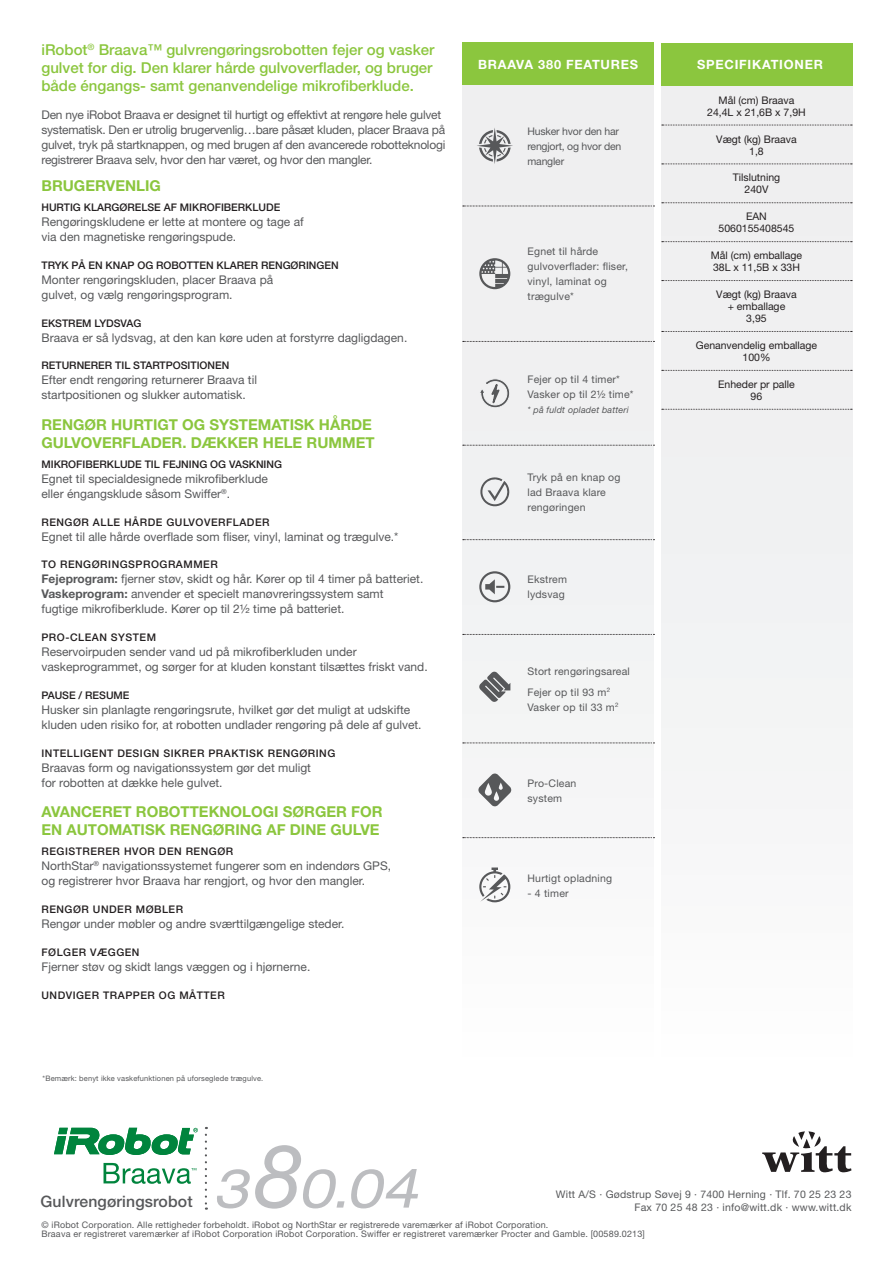
<style>
.page{position:relative;width:893px;height:1263px;background:#fff}
.page>*{position:absolute;margin:0;border:0;box-sizing:border-box;transform-origin:0 0}
.t1{font:italic expanded 54px "Helvetica Neue LT Pro";color:#bcbdc0}
.t2{font:500 15.75px "Helvetica Neue LT Pro";letter-spacing:.01em;color:#57585a}
.t3{font:500 15px/18px "Helvetica Neue";color:#8bc63e}
.t4{font:700 15px/18px "Helvetica Neue LT Pro";color:#8bc63e}
.t5{font:700 12.75px "Helvetica Neue LT Pro";letter-spacing:.06em;color:#fff}
.t6{font:12px/15px "Helvetica Neue";color:#57585a}
.t7{font:12px/15px "Helvetica Neue";letter-spacing:-.02em;color:#57585a}
.t8{font:10.5px/15px "Helvetica Neue";letter-spacing:.02em;color:#57585a}
.t9{font:500 10.5px "Helvetica Neue";letter-spacing:.05em;color:#231f20}
.t10{font:10.5px/12px "Helvetica Neue";color:#231f20;text-align:center}
.t11{font:500 10.5px "Helvetica Neue";color:#231f20}
.t12{font:10.5px/15px "Helvetica Neue";letter-spacing:-.02em;color:#57585a}
.t13{font:9px/9px "Helvetica Neue";letter-spacing:.02em;color:#57585a}
.t14{font:italic 9px "Helvetica Neue";letter-spacing:.02em;color:#57585a}
.t15{font:7.5px "Helvetica Neue LT Pro";letter-spacing:.02em;color:#57585a}
.s1{font-weight:700}
.s2{font-stretch:normal;font-size:88.05px}
.s3{font-family:"Helvetica Neue LT Pro"}
</style>
<div class="page">
<div style="left:462px;top:43px;width:192px;height:1029px;background:#f1f2f3"></div>
<div style="left:661px;top:84px;width:192px;height:988px;background:#f1f2f3"></div>
<div style="left:661px;top:43px;width:192px;height:43px;background:#8bc63e"></div>
<svg style="left:205px;top:1135px;width:2px;height:75px"></svg>
<svg style="left:463px;top:206px;width:191px;height:1px"></svg>
<svg style="left:463px;top:341px;width:191px;height:1px"></svg>
<svg style="left:463px;top:539px;width:191px;height:1px"></svg>
<svg style="left:463px;top:634px;width:191px;height:1px"></svg>
<svg style="left:463px;top:742px;width:191px;height:1px"></svg>
<svg style="left:463px;top:837px;width:191px;height:1px"></svg>
<svg style="left:480px;top:477px;width:30px;height:30px"></svg>
<svg style="left:104px;top:1163px;width:92px;height:21px"></svg>
<svg style="left:54px;top:1128px;width:144px;height:27px"></svg>
<svg style="left:477px;top:128px;width:36px;height:36px"></svg>
<svg style="left:479px;top:258px;width:31px;height:31px"></svg>
<svg style="left:479px;top:571px;width:31px;height:31px"></svg>
<svg style="left:479px;top:672px;width:31px;height:30px"></svg>
<svg style="left:478px;top:773px;width:34px;height:34px"></svg>
<svg style="left:479px;top:867px;width:31px;height:35px"></svg>
<div style="left:462px;top:43px;width:191px;height:42px;background:#8bc63e"></div>
<svg style="left:463px;top:445px;width:191px;height:1px"></svg>
<svg style="left:480px;top:379px;width:30px;height:29px"></svg>
<svg style="left:762px;top:1131px;width:89px;height:41px"></svg>
<svg style="left:662px;top:125px;width:190px;height:1px"></svg>
<svg style="left:662px;top:164px;width:190px;height:1px"></svg>
<svg style="left:662px;top:202px;width:190px;height:1px"></svg>
<svg style="left:662px;top:241px;width:190px;height:1px"></svg>
<svg style="left:662px;top:280px;width:190px;height:1px"></svg>
<svg style="left:662px;top:331px;width:190px;height:1px"></svg>
<svg style="left:662px;top:370px;width:190px;height:1px"></svg>
<svg style="left:662px;top:409px;width:190px;height:1px"></svg>
<p class="t3" style="left:41px;top:40px;width:394px">IROBOT<sup>®</sup> BRAAVA™ GULVRENGØRINGSROBOTTEN FEJER OG VASKER<br>GULVET FOR DIG. DEN KLARER HÅRDE GULVOVERFLADER, OG BRUGER<br>BÅDE ÉNGANGS- SAMT GENANVENDELIGE MIKROFIBERKLUDE.</p>
<p class="t7" style="left:41px;top:107px;width:405px">Den nye iRobot Braava er designet til hurtigt og effektivt at rengøre hele gulvet systematisk. Den er utrolig brugervenlig…bare påsæt kluden, placer Braava på gulvet, tryk på startknappen, og med brugen af den avancerede robotteknologi registrerer Braava selv, hvor den har været, og hvor den mangler.</p>
<p class="t4" style="left:41px;top:177px;width:121px">BRUGERVENLIG</p>
<p class="t11" style="left:41px;top:201px;width:240px">HURTIG KLARGØRELSE AF MIKROFIBERKLUDE</p>
<p class="t6" style="left:41px;top:214px;width:264px">Rengøringskludene er lette at montere og tage af via den magnetiske rengøringspude.</p>
<p class="t11" style="left:41px;top:259px;width:299px">TRYK PÅ EN KNAP OG ROBOTTEN KLARER RENGØRI NGEN</p>
<p class="t6" style="left:41px;top:272px;width:233px">Monter rengøringskluden, placer Braava på gulvet, og vælg rengøringsprogram.</p>
<p class="t11" style="left:41px;top:317px;width:101px">E KSTR EM LYDSVAG</p>
<p class="t6" style="left:41px;top:330px;width:367px">Braava er så lydsvag, at den kan køre uden at forstyrre dagligdagen.</p>
<p class="t11" style="left:41px;top:359px;width:189px">RETURNERER TIL STARTPOSITIONEN</p>
<p class="t6" style="left:41px;top:372px;width:217px">Efter endt rengøring returnerer Braava til startpositionen og slukker automatisk.</p>
<p class="t4" style="left:41px;top:415px;width:335px">RENGØR HURTIGT OG SYSTEMATISK HÅRDE<br>GULVOVERFLADER. DÆKKER HELE RUMMET</p>
<p class="t11" style="left:41px;top:458px;width:242px">MI KROFIBERKLUDE TIL FEJNING OG VASKNING</p>
<p class="t6" style="left:41px;top:471px;width:228px">Egnet til specialdesignede mikrofiberklude eller éngangsklude såsom Swiffer<sup>®</sup>.</p>
<p class="t9" style="left:41px;top:516px;width:226px">RENGØR ALLE HÅRDE GULVOVERFLADER</p>
<p class="t6" style="left:41px;top:529px;width:358px">Egnet til alle hårde overflade som fliser, vinyl, laminat og trægulve.*</p>
<p class="t9" style="left:41px;top:558px;width:174px">TO RENGØRI NGSPROGRAMMER</p>
<p class="t6" style="left:41px;top:571px;width:383px"><span class="s1">Fejeprogram:</span> fjerner støv, skidt og hår. Kører op til 4 timer på batteriet.<br><span class="s1">Vaskeprogram:</span> anvender et specielt manøvreringssystem samt fugtige mikrofiberklude. Kører op til 2½ time på batteriet.</p>
<p class="t9" style="left:41px;top:631px;width:116px">PRO-CLEAN SYSTEM</p>
<p class="t6" style="left:41px;top:644px;width:388px">Reservoirpuden sender vand ud på mikrofiberkluden under vaskeprogrammet, og sørger for at kluden konstant tilsættes friskt vand.</p>
<p class="t11" style="left:41px;top:689px;width:90px">PAUSE / RESUME</p>
<p class="t6" style="left:41px;top:702px;width:382px">Husker sin planlagte rengøringsrute, hvilket gør det muligt at udskifte kluden uden risiko for, at robotten undlader rengøring på dele af gulvet.</p>
<p class="t9" style="left:41px;top:747px;width:295px">INTELLIGENT DESIGN SIKRER PRAKTISK RENGØRI NG</p>
<p class="t6" style="left:41px;top:760px;width:271px">Braavas form og navigationssystem gør det muligt for robotten at dække hele gulvet.</p>
<p class="t4" style="left:41px;top:803px;width:343px">AVANCERET ROBOTTEKNOLOGI SØRGER FOR<br>EN AUTOMATISK RENGØRING AF DINE GULVE</p>
<p class="t9" style="left:41px;top:845px;width:190px">REGISTRERER HVOR DEN RENGØR</p>
<p class="t6" style="left:41px;top:858px;width:351px">NorthStar<sup>®</sup> navigationssystemet fungerer som en indendørs GPS, og registrerer hvor Braava har rengjort, og hvor den mangler.</p>
<p class="t9" style="left:41px;top:903px;width:140px">RENGØR UNDER MØBLER</p>
<p class="t6" style="left:41px;top:916px;width:304px">Rengør under møbler og andre sværttilgængelige steder.</p>
<p class="t9" style="left:41px;top:946px;width:100px">FØLGER VÆGGEN</p>
<p class="t6" style="left:41px;top:959px;width:270px">Fjerner støv og skidt langs væggen og i hjørnerne.</p>
<p class="t9" style="left:41px;top:988px;width:181px">U NDVIGER TRAPPER OG MÅTTER</p>
<p class="t15" style="left:43px;top:1074px;width:222px">*Bemærk: benyt ikke vaskefunktionen på uforseglede trægulve.</p>
<h2 class="t2" style="left:40px;top:1192px;width:154px">Gulvrengøringsrobot</h2>
<h1 class="t1" style="left:213px;top:1154px;width:206px">3<span class="s2">8</span>0.04</h1>
<p class="t5" style="left:478px;top:57px;width:161px">BRAAVA 380 FEATURES</p>
<p class="t12" style="left:527px;top:124px;width:95px">Husker hvor den har rengjort, og hvor den mangler</p>
<p class="t8" style="left:527px;top:244px;width:102px">Egnet til hårde gulvoverflader: fliser, vinyl, laminat og trægulve*</p>
<p class="t8" style="left:527px;top:371px;width:108px">Fejer op til 4 timer*<br>Vasker op til 2½ time*</p>
<p class="t14" style="left:527px;top:404px;width:103px">* på fuldt opladet batteri</p>
<p class="t8" style="left:527px;top:470px;width:95px">Tryk på en knap og lad Braava klare rengøringen</p>
<p class="t8" style="left:527px;top:572px;width:41px">Ekstrem lydsvag</p>
<p class="t8" style="left:527px;top:660px;width:104px;line-height:21.1px">Stort rengøringsareal<br>Fejer op til 93 m<sup>2</sup></p>
<p class="t8" style="left:527px;top:699px;width:93px">Vasker op til 33 m<sup>2</sup></p>
<p class="t8" style="left:527px;top:775px;width:50px">Pro-Clean system</p>
<p class="t8" style="left:527px;top:870px;width:86px">Hurtigt opladning</p>
<p class="t8" style="left:527px;top:885px;width:43px">- 4 timer</p>
<p class="t5" style="left:697px;top:57px;width:127px">SPECIFI KATIONER</p>
<p class="t10" style="left:707px;top:94px;width:100px">Mål (cm) Braava<br>24,4L x 21,6B x 7,9H</p>
<p class="t10" style="left:716px;top:133px;width:82px">Vægt (kg) Braava<br>1,8</p>
<p class="t10" style="left:733px;top:172px;width:49px">Tilslutning<br>240V</p>
<p class="t10" style="left:718px;top:210px;width:77px">EAN<br>5060155408545</p>
<p class="t10" style="left:711px;top:249px;width:93px;text-align:left">Mål (cm) emballage<br>38L x 11,5B x 33H</p>
<p class="t10" style="left:716px;top:288px;width:82px">Vægt (kg) Braava + emballage<br>3,95</p>
<p class="t10" style="left:696px;top:339px;width:123px">Genanvendelig emballage<br>100%</p>
<p class="t10" style="left:718px;top:378px;width:78px">Enheder pr palle<br>96</p>
<p class="t8" style="left:556px;top:1187px;width:297px;line-height:13.5px;text-align:right">Witt A/S · Gødstrup Søvej 9 · 7400 Herning · Tlf. 70 25 23 23<br>Fax 70 25 48 23 · info@witt.dk · www.witt.dk</p>
<p class="t13" style="left:41px;top:1220px;width:605px">© iRobot Corporation. Alle rettigheder forbeholdt. <span class="s3">iRobot og NorthStar</span> er registrerede varemærker af iRobot Corporation<span class="s3">.<br>Braava</span> er registreret varemærker af iRobot Corporation <span class="s3">iRobot Corporation. Swiffer</span> er registreret varemærker <span class="s3">Procter and Gamble. [00589.0213]</span></p>
</div>
